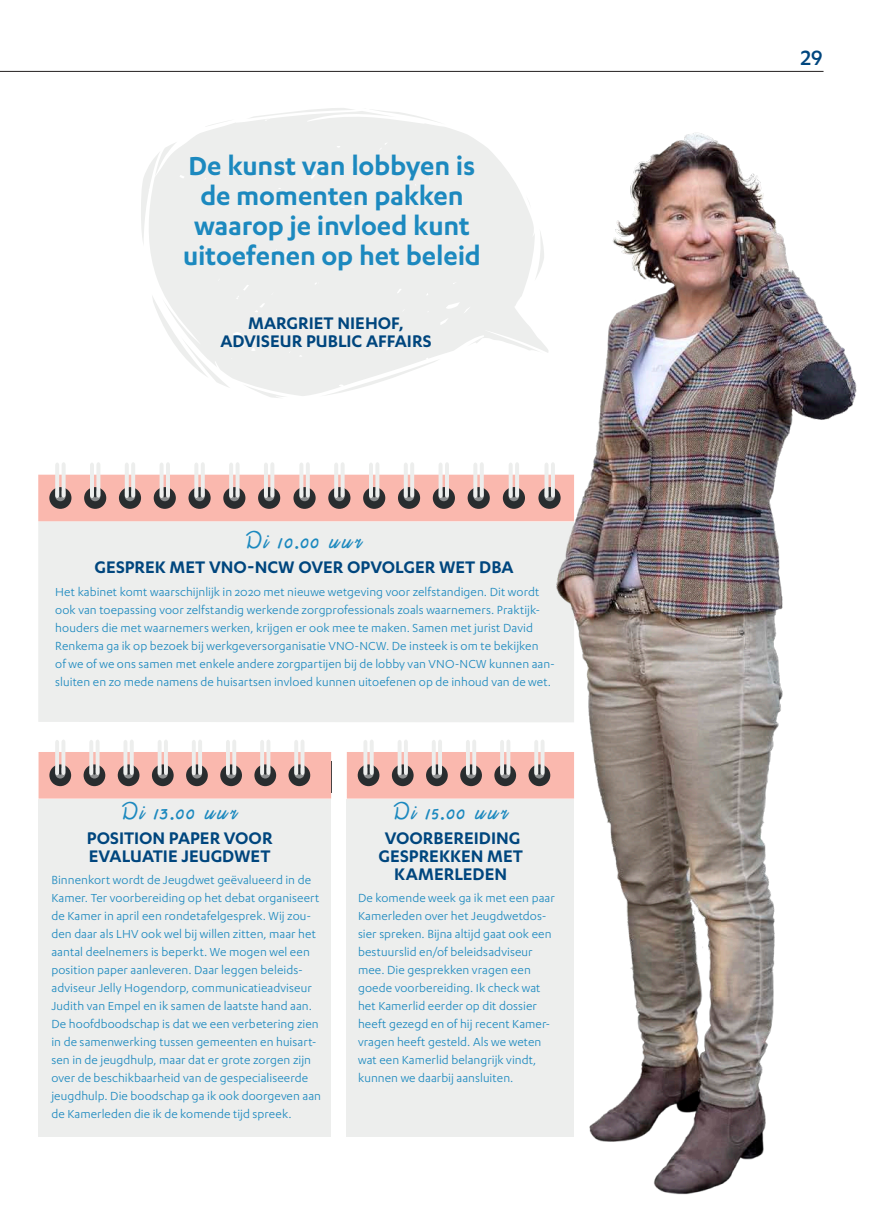
<style>
.page{position:relative;width:893px;height:1212px;background:#fff}
.page>*{position:absolute;margin:0;border:0;box-sizing:border-box;transform-origin:0 0}
.t1{font:34.5px "Daisy Script";letter-spacing:.04em;color:#1c89bf}
.t2{font:600 30px/30px "Karbon";letter-spacing:-.005em;color:#1c89bf;text-align:center}
.t3{font:500 24px "Karbon";color:#00467e}
.t4{font:600 19.5px/18px "Karbon";color:#00467e;text-align:center}
.t5{font:13.5px/18px "Karbon";letter-spacing:.005em;color:#1c89bf}
</style>
<div class="page">
<svg style="left:269px;top:396px;width:15px;height:2px"></svg>
<svg style="left:150px;top:111px;width:318px;height:285px;background:#efefef"></svg>
<svg style="left:141px;top:142px;width:36px;height:104px"></svg>
<svg style="left:152px;top:294px;width:78px;height:94px"></svg>
<svg style="left:246px;top:108px;width:110px;height:11px"></svg>
<div style="left:39px;top:798px;width:292px;height:338px;background:#edeeed"></div>
<svg style="left:39px;top:740px;width:292px;height:58px"></svg>
<div style="left:347px;top:798px;width:227px;height:338px;background:#edeeed"></div>
<svg style="left:347px;top:740px;width:121px;height:58px"></svg>
<div style="left:38px;top:521px;width:430px;height:201px;background:#edeeed"></div>
<svg style="left:38px;top:462px;width:430px;height:59px"></svg>
<img style="left:468px;top:71px;width:389px;height:1124px">
<hr style="left:0;top:71px;width:823px;height:1px;background:#231f20">
<h2 class="t2" style="left:183px;top:150px;width:299px">De kunst van lobbyen is de momenten pakken waarop je invloed kunt uitoefenen op het beleid</h2>
<h3 class="t4" style="left:220px;top:313px;width:213px">MARGRIET NIEHOF,<br>ADVISEUR PUBLIC AFFAIRS</h3>
<h1 class="t1" style="left:247px;top:527px;width:115px">Di 10.00 uur</h1>
<h3 class="t4" style="left:95px;top:557px;width:421px">GESPREK MET VNO-NCW OVER OPVOLGER WET DBA</h3>
<p class="t5" style="left:55px;top:583px;width:501px">Het kabinet komt waarschijnlijk in 2020 met nieuwe wetgeving voor zelfstandigen. Dit wordt ook van toepassing voor zelfstandig werkende zorgprofessionals zoals waarnemers. Praktijk&shy;houders die met waarnemers werken, krijgen er ook mee te maken. Samen met jurist David Renkema ga ik op bezoek bij werkgeversorganisatie VNO-NCW. De insteek is om te bekijken<br>of we of we ons samen met enkele andere zorgpartijen bij de lobby van VNO-NCW kunnen aan&shy;sluiten en zo mede namens de huisartsen invloed kunnen uitoefenen op de inhoud van de wet.</p>
<h1 class="t1" style="left:123px;top:798px;width:115px">Di 13.00 uur</h1>
<h3 class="t4" style="left:87px;top:828px;width:187px;text-align:left">POSITION PAPER VOOR<br>EVALUATIE JEUGDWET</h3>
<p class="t5" style="left:51px;top:871px;width:271px">Binnenkort wordt de Jeugdwet geëvalueerd in de Kamer. Ter voorbereiding op het debat organiseert de Kamer in april een rondetafelgesprek. Wij zou&shy;den daar als LHV ook wel bij willen zitten, maar het aantal deelnemers is beperkt. We mogen wel een position paper aanleveren. Daar leggen beleids&shy;adviseur Jelly Hogendorp, communicatieadviseur Judith van Empel en ik samen de laatste hand aan.<br>De hoofdboodschap is dat we een verbetering zien in de samenwerking tussen gemeenten en huisart&shy;sen in de jeugdhulp, maar dat er grote zorgen zijn over de beschikbaarheid van de gespecialiseerde jeugdhulp. Die boodschap ga ik ook doorgeven aan de Kamerleden die ik de komende tijd spreek.</p>
<h1 class="t1" style="left:395px;top:798px;width:114px">Di 15.00 uur</h1>
<h3 class="t4" style="left:379px;top:828px;width:146px">VOORBEREIDING<br>GESPREKKEN MET<br>KAMERLEDEN</h3>
<p class="t5" style="left:358px;top:889px;width:198px">De komende week ga ik met een paar Kamerleden over het Jeugdwetdos&shy;sier spreken. Bijna altijd gaat ook een bestuurslid en/of beleidsadviseur mee. Die gesprekken vragen een goede voorbereiding. Ik check wat het Kamerlid eerder op dit dossier heeft gezegd en of hij recent Kamer&shy;vragen heeft gesteld. Als we weten wat een Kamerlid belangrijk vindt, kunnen we daarbij aansluiten.</p>
<h3 class="t3" style="left:801px;top:45px;width:23px">29</h3>
</div>
